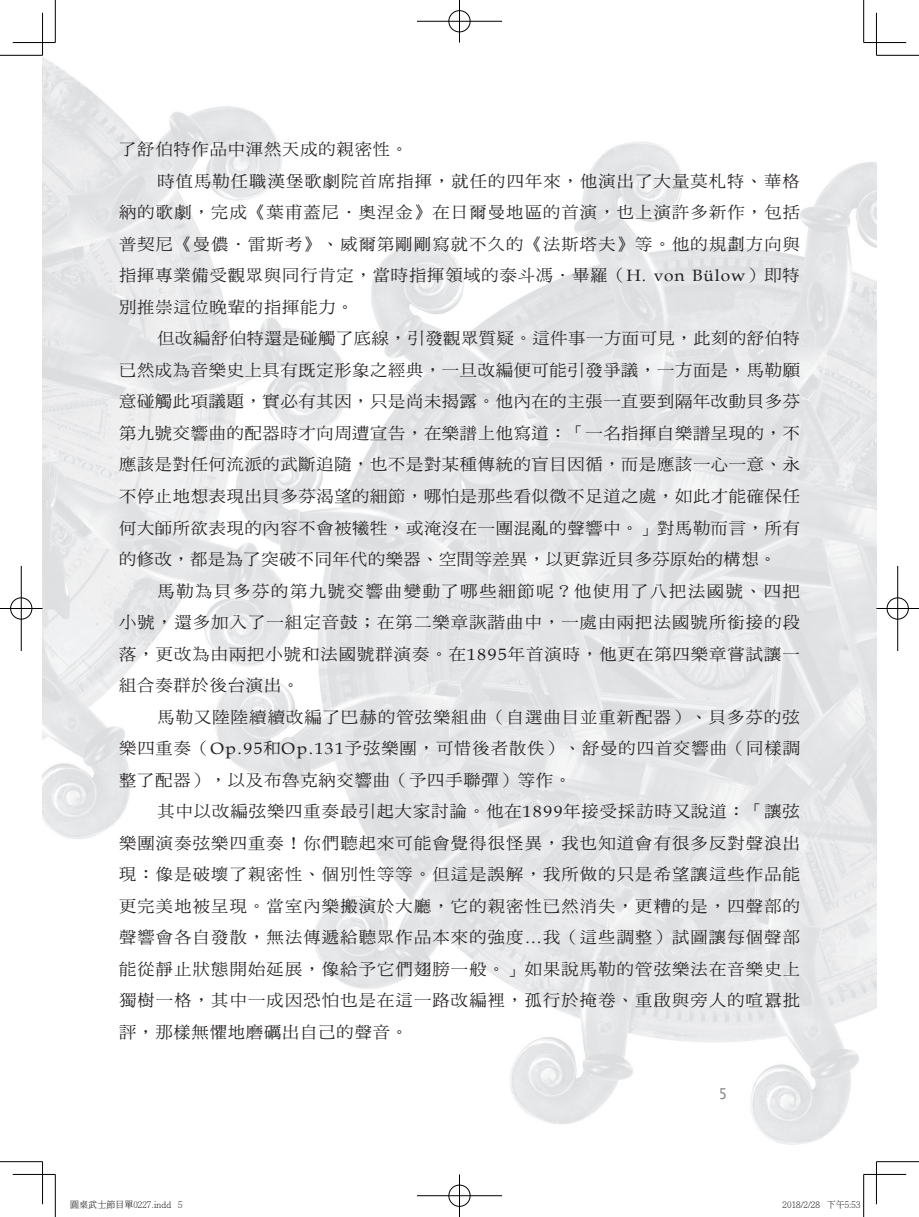
<style>
.page{position:relative;width:919px;height:1217px;background:#fff}
.page>*{position:absolute;margin:0;border:0;box-sizing:border-box;transform-origin:0 0}
.t1{font:16.35px "DF Ming Std W5";letter-spacing:.06em;color:#231f20;scale:1.05 1}
.t2{font:16.35px "DF Ming Std W5";letter-spacing:.04em;color:#231f20;scale:1.05 1}
.t3{font:16.35px "DF Ming Std W5";letter-spacing:.03em;color:#231f20;scale:1.05 1}
.t4{font:16.35px "DF Ming Std W5";letter-spacing:.035em;color:#231f20;scale:1.05 1}
.t5{font:16.35px "DF Ming Std W5";letter-spacing:.1em;color:#231f20;scale:1.05 1}
.t6{font:15px "Lucida Sans";color:#808285;scale:.9 1}
.t7{font:300 9px "Adobe Ming Std";color:#000}
.s1{font-family:"Book Antiqua"}
</style>
<div class="page">
<img style="left:43px;top:58px;width:833px;height:1086px">
<hr style="left:0;top:55px;width:43px;height:1px;background:#000">
<hr style="left:876px;top:55px;width:42px;height:1px;background:#000">
<hr style="left:0;top:1161px;width:43px;height:1px;background:#000">
<hr style="left:876px;top:1161px;width:42px;height:1px;background:#000">
<hr style="left:55px;top:0;width:1px;height:43px;background:#000">
<hr style="left:55px;top:1174px;width:1px;height:42px;background:#000">
<hr style="left:863px;top:0;width:1px;height:43px;background:#000">
<hr style="left:863px;top:1174px;width:1px;height:42px;background:#000">
<hr style="left:13px;top:42px;width:42px;height:1px;background:#000">
<hr style="left:863px;top:42px;width:43px;height:1px;background:#000">
<hr style="left:13px;top:1173px;width:42px;height:1px;background:#000">
<hr style="left:863px;top:1173px;width:43px;height:1px;background:#000">
<hr style="left:42px;top:13px;width:1px;height:42px;background:#000">
<hr style="left:42px;top:1161px;width:1px;height:42px;background:#000">
<hr style="left:876px;top:13px;width:1px;height:42px;background:#000">
<hr style="left:876px;top:1161px;width:1px;height:42px;background:#000">
<div style="left:448px;top:10px;width:23px;height:23px;border:2px solid #fff;border-radius:50%"></div>
<hr style="left:417px;top:20px;width:85px;height:2px;background:#fff">
<hr style="left:458px;top:0;width:2px;height:43px;background:#fff">
<div style="left:448px;top:10px;width:22px;height:22px;border:1px solid #000;border-radius:50%"></div>
<hr style="left:417px;top:21px;width:85px;height:1px;background:#000">
<hr style="left:459px;top:0;width:1px;height:43px;background:#000">
<div style="left:448px;top:1183px;width:23px;height:23px;border:2px solid #fff;border-radius:50%"></div>
<hr style="left:417px;top:1194px;width:85px;height:2px;background:#fff">
<hr style="left:458px;top:1174px;width:2px;height:42px;background:#fff">
<div style="left:448px;top:1184px;width:22px;height:22px;border:1px solid #000;border-radius:50%"></div>
<hr style="left:417px;top:1195px;width:85px;height:1px;background:#000">
<hr style="left:459px;top:1174px;width:1px;height:42px;background:#000">
<div style="left:10px;top:596px;width:23px;height:24px;border:2px solid #fff;border-radius:50%"></div>
<hr style="left:0;top:607px;width:43px;height:2px;background:#fff">
<hr style="left:20px;top:566px;width:2px;height:85px;background:#fff">
<div style="left:10px;top:597px;width:22px;height:22px;border:1px solid #000;border-radius:50%"></div>
<hr style="left:0;top:608px;width:43px;height:1px;background:#000">
<hr style="left:21px;top:566px;width:1px;height:85px;background:#000">
<div style="left:885px;top:596px;width:24px;height:24px;border:2px solid #fff;border-radius:50%"></div>
<hr style="left:876px;top:607px;width:42px;height:2px;background:#fff">
<hr style="left:896px;top:566px;width:2px;height:85px;background:#fff">
<div style="left:886px;top:597px;width:22px;height:22px;border:1px solid #000;border-radius:50%"></div>
<hr style="left:876px;top:608px;width:42px;height:1px;background:#000">
<hr style="left:897px;top:566px;width:1px;height:85px;background:#000">
<p class="t1" style="left:119px;top:140px;width:277px">了舒伯特作品中渾然天成的親密性。</p>
<p class="t1" style="left:157px;top:172px;width:613px">時值馬勒任職漢堡歌劇院首席指揮，就任的四年來，他演出了大量莫札特、華格</p>
<p class="t1" style="left:119px;top:203px;width:650px">納的歌劇，完成《葉甫蓋尼．奧涅金》在日爾曼地區的首演，也上演許多新作，包括</p>
<p class="t1" style="left:119px;top:235px;width:650px">普契尼《曼儂．雷斯考》、威爾第剛剛寫就不久的《法斯塔夫》等。他的規劃方向與</p>
<p class="t1" style="left:119px;top:266px;width:649px">指揮專業備受觀眾與同行肯定，當時指揮領域的泰斗馮．畢羅（<span class="s1">H. von Bülow</span>）即特</p>
<p class="t1" style="left:119px;top:298px;width:225px">別推崇這位晚輩的指揮能力。</p>
<p class="t4" style="left:157px;top:329px;width:613px">但改編舒伯特還是碰觸了底線，引發觀眾質疑。這件事一方面可見，此刻的舒伯特</p>
<p class="t2" style="left:119px;top:361px;width:649px">已然成為音樂史上具有既定形象之經典，一旦改編便可能引發爭議，一方面是，馬勒願</p>
<p class="t2" style="left:119px;top:392px;width:649px">意碰觸此項議題，實必有其因，只是尚未揭露。他內在的主張一直要到隔年改動貝多芬</p>
<p class="t2" style="left:119px;top:424px;width:649px">第九號交響曲的配器時才向周遭宣告，在樂譜上他寫道：「一名指揮自樂譜呈現的，不</p>
<p class="t2" style="left:119px;top:455px;width:649px">應該是對任何流派的武斷追隨，也不是對某種傳統的盲目因循，而是應該一心一意、永</p>
<p class="t2" style="left:119px;top:487px;width:649px">不停止地想表現出貝多芬渴望的細節，哪怕是那些看似微不足道之處，如此才能確保任</p>
<p class="t2" style="left:119px;top:518px;width:649px">何大師所欲表現的內容不會被犧牲，或淹沒在一團混亂的聲響中。」對馬勒而言，所有</p>
<p class="t3" style="left:119px;top:550px;width:627px">的修改，都是為了突破不同年代的樂器、空間等差異，以更靠近貝多芬原始的構想。</p>
<p class="t5" style="left:157px;top:581px;width:613px">馬勒為貝多芬的第九號交響曲變動了哪些細節呢？他使用了八把法國號、四把</p>
<p class="t1" style="left:119px;top:613px;width:650px">小號，還多加入了一組定音鼓；在第二樂章詼諧曲中，一處由兩把法國號所銜接的段</p>
<p class="t1" style="left:119px;top:644px;width:649px">落，更改為由兩把小號和法國號群演奏。在<span class="s1">1895</span>年首演時，他更在第四樂章嘗試讓一</p>
<p class="t1" style="left:119px;top:676px;width:173px">組合奏群於後台演出。</p>
<p class="t1" style="left:157px;top:707px;width:613px">馬勒又陸陸續續改編了巴赫的管弦樂組曲（自選曲目並重新配器）、貝多芬的弦</p>
<p class="t1" style="left:119px;top:739px;width:650px">樂四重奏（<span class="s1">Op.95</span>和<span class="s1">Op.131</span>予弦樂團，可惜後者散佚）、舒曼的四首交響曲（同樣調</p>
<p class="t1" style="left:119px;top:770px;width:432px">整了配器），以及布魯克納交響曲（予四手聯彈）等作。</p>
<p class="t1" style="left:157px;top:802px;width:613px">其中以改編弦樂四重奏最引起大家討論。他在<span class="s1">1899</span>年接受採訪時又說道：「讓弦</p>
<p class="t1" style="left:119px;top:833px;width:650px">樂團演奏弦樂四重奏！你們聽起來可能會覺得很怪異，我也知道會有很多反對聲浪出</p>
<p class="t1" style="left:119px;top:865px;width:650px">現：像是破壞了親密性、個別性等等。但這是誤解，我所做的只是希望讓這些作品能</p>
<p class="t1" style="left:119px;top:896px;width:650px">更完美地被呈現。當室內樂搬演於大廳，它的親密性已然消失，更糟的是，四聲部的</p>
<p class="t1" style="left:119px;top:928px;width:649px">聲響會各自發散，無法傳遞給聽眾作品本來的強度<span class="s1">…</span>我（這些調整）試圖讓每個聲部</p>
<p class="t1" style="left:119px;top:959px;width:650px">能從靜止狀態開始延展，像給予它們翅膀一般。」如果說馬勒的管弦樂法在音樂史上</p>
<p class="t1" style="left:119px;top:991px;width:650px">獨樹一格，其中一成因恐怕也是在這一路改編裡，孤行於掩卷、重啟與旁人的喧囂批</p>
<p class="t1" style="left:119px;top:1022px;width:277px">評，那樣無懼地磨礪出自己的聲音。</p>
<p class="t6" style="left:718px;top:1085px;width:11px">5</p>
<p class="t7" style="left:70px;top:1199px;width:114px">圓桌武士節目單0227.indd 5</p>
<p class="t7" style="left:782px;top:1199px;width:79px">2018/2/28 下午5:53</p>
</div>
